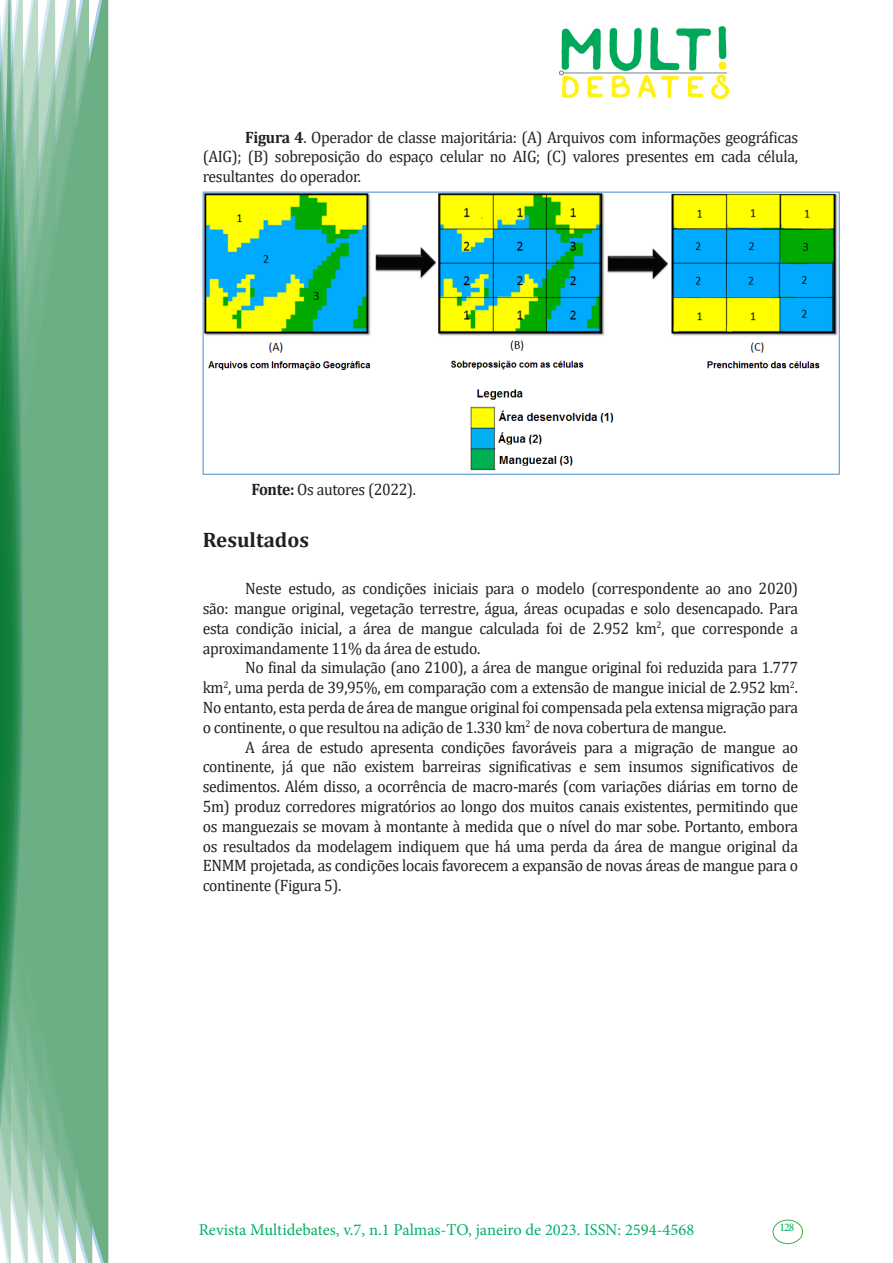
<style>
.page{position:relative;width:893px;height:1263px;background:#fff}
.page>*{position:absolute;margin:0;border:0;box-sizing:border-box;transform-origin:0 0}
.Titulo_2{font:700 21px "Cambria";color:#231f20}
.texto{font:16.5px/19.8px "Cambria";letter-spacing:-.02em;color:#231f20;text-align:justify;scale:.95 1}
.t1{font:16.5px "Minion Pro";color:#00b064}
.t2{font:11.7px "Minion Pro";color:#00b064}
.s1{font-weight:700}
</style>
<div class="page">
<img style="left:559px;top:26px;width:169px;height:72px">
<div style="left:95px;top:0;width:14px;height:1263px;background:#6caf84"></div>
<svg style="left:79px;top:0;width:16px;height:1263px;fill:#6caf84"></svg>
<svg style="left:62px;top:0;width:17px;height:1263px;fill:#6caf84"></svg>
<svg style="left:45px;top:0;width:17px;height:1263px;fill:#6caf84"></svg>
<svg style="left:30px;top:0;width:15px;height:1263px;fill:#6caf84"></svg>
<svg style="left:0;top:0;width:30px;height:1263px"></svg>
<div style="left:772px;top:1219px;width:31px;height:25px;border:1px solid #40ae49;border-radius:50%"></div>
<img style="left:203px;top:191px;width:637px;height:284px">
<p class="texto" style="left:203px;top:127px;width:628px;text-indent:43px"><span class="s1">Figura 4</span>. Operador de classe majoritária: (A) Arquivos com informações geográficas (AIG); (B) sobreposição do espaço celular no AIG; (C) valores presentes em cada célula, resultantes do operador.</p>
<p class="texto" style="left:251px;top:479px;width:175px"><span class="s1">Fonte:</span> Os autores (2022).</p>
<p class="Titulo_2" style="left:203px;top:525px;width:108px">Resultados</p>
<p class="texto" style="left:203px;top:578px;width:628px;text-indent:43px">Neste estudo, as condições iniciais para o modelo (correspondente ao ano 2020) são: mangue original, vegetação terrestre, água, áreas ocupadas e solo desencapado. Para esta condição inicial, a área de mangue calculada foi de 2.952 km<sup>2</sup>, que corresponde a aproximandamente 11% da área de estudo.</p>
<p class="texto" style="left:203px;top:658px;width:628px;text-indent:43px">No final da simulação (ano 2100), a área de mangue original foi reduzida para 1.777 km<sup>2</sup>, uma perda de 39,95%, em comparação com a extensão de mangue inicial de 2.952 km<sup>2</sup>.<br>No entanto, esta perda de área de mangue original foi compensada pela extensa migração para o continente, o que resultou na adição de 1.330 km<sup>2</sup> de nova cobertura de mangue.</p>
<p class="texto" style="left:203px;top:737px;width:628px;text-indent:43px">A área de estudo apresenta condições favoráveis para a migração de mangue ao continente, já que não existem barreiras significativas e sem insumos significativos de sedimentos. Além disso, a ocorrência de macro-marés (com variações diárias em torno de 5m) produz corredores migratórios ao longo dos muitos canais existentes, permitindo que os manguezais se movam à montante à medida que o nível do mar sobe. Portanto, embora os resultados da modelagem indiquem que há uma perda da área de mangue original da ENMM projetada, as condições locais favorecem a expansão de novas áreas de mangue para o continente (Figura 5).</p>
<p class="t1" style="left:199px;top:1218px;width:497px">Revista Multidebates, v.7, n.1 Palmas-TO, janeiro de 2023. ISSN: 2594-4568</p>
<p class="t2" style="left:779px;top:1219px;width:16px">128</p>
</div>
